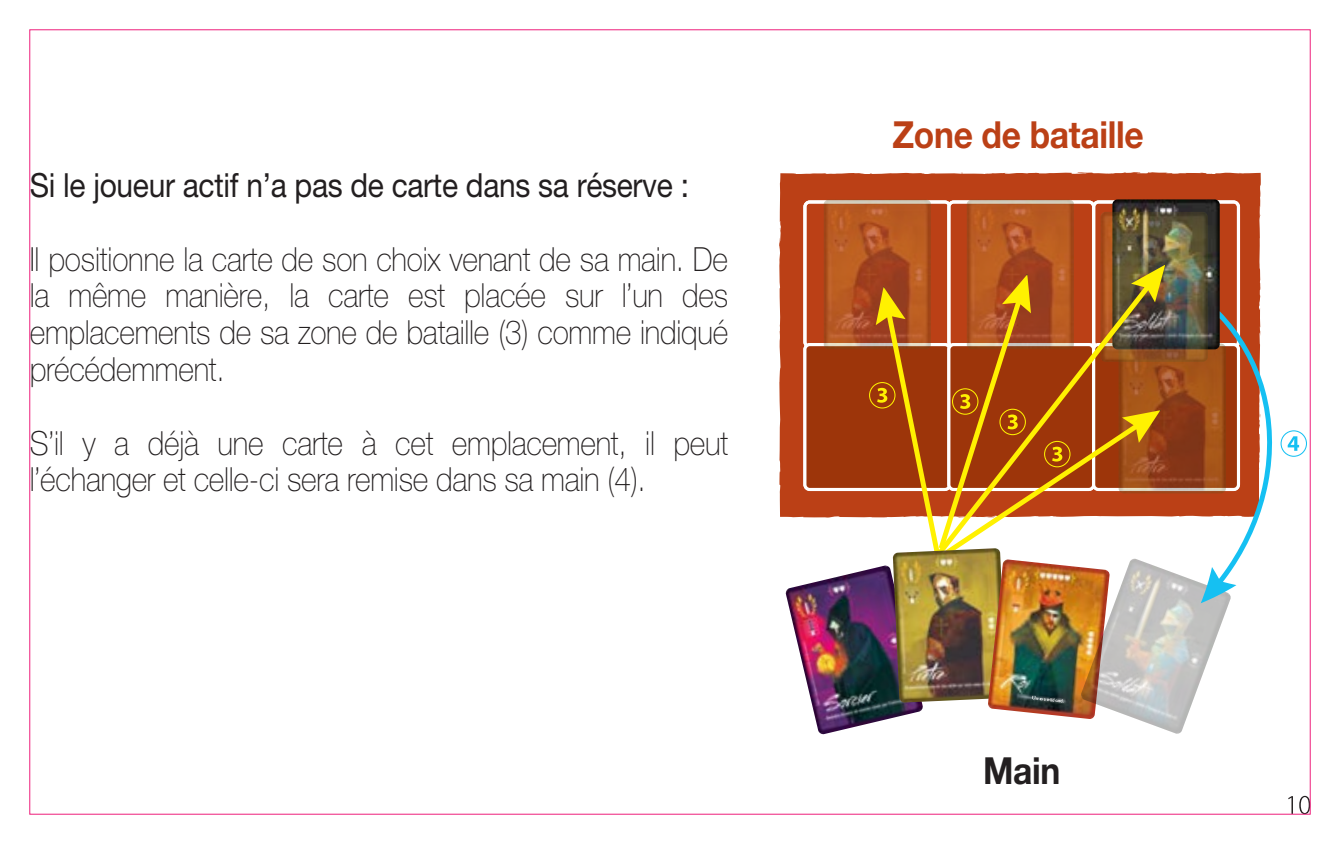
<style>
.page{position:relative;width:1340px;height:844px;background:#fff}
.page>*{position:absolute;margin:0;border:0;box-sizing:border-box;transform-origin:0 0}
.t1{font:700 37.45px "Helvetica Neue";letter-spacing:-.01em;color:#bb4016;scale:.9 1}
.t2{font:700 37.45px "Helvetica Neue";color:#231f20;scale:.9 1}
.t3{font:100 33.25px/36.8px "Helvetica Neue";letter-spacing:-.01em;color:#231f20;text-align:justify;scale:.9 1}
.t4{font:33.25px "Helvetica Neue";letter-spacing:-.01em;color:#231f20;scale:.9 1}
</style>
<div class="page">
<svg style="left:1288px;top:796px;width:4px;height:16px"></svg>
<svg style="left:1299px;top:795px;width:9px;height:17px"></svg>
<img style="left:785px;top:585px;width:138px;height:149px">
<svg style="left:779px;top:172px;width:482px;height:345px;background:#bd4820"></svg>
<svg style="left:1207px;top:173px;width:13px;height:3px"></svg>
<svg style="left:960px;top:173px;width:7px;height:4px"></svg>
<img style="left:892px;top:603px;width:95px;height:99px">
<img style="left:987px;top:603px;width:93px;height:115px">
<svg style="left:1032px;top:695px;width:31px;height:7px"></svg>
<img style="left:1080px;top:603px;width:149px;height:131px">
<img style="left:803px;top:200px;width:470px;height:403px">
<svg style="left:1280px;top:430px;width:26px;height:26px"></svg>
<p class="t4" style="left:30px;top:165px;width:734px">Si le joueur actif n’a pas de carte dans sa réserve :</p>
<p class="t3" style="left:30px;top:240px;width:777px">Il positionne la carte de son choix venant de sa main. De la même manière, la carte est placée sur l’un des emplacements de sa zone de bataille (3) comme indiqué précédemment.</p>
<p class="t3" style="left:30px;top:424px;width:777px">S’il y a déjà une carte à cet emplacement, il peut l’échanger et celle-ci sera remise dans sa main (4).</p>
<p class="t1" style="left:892px;top:111px;width:281px">Zone de bataille</p>
<p class="t2" style="left:983px;top:746px;width:87px">Main</p>
</div>
